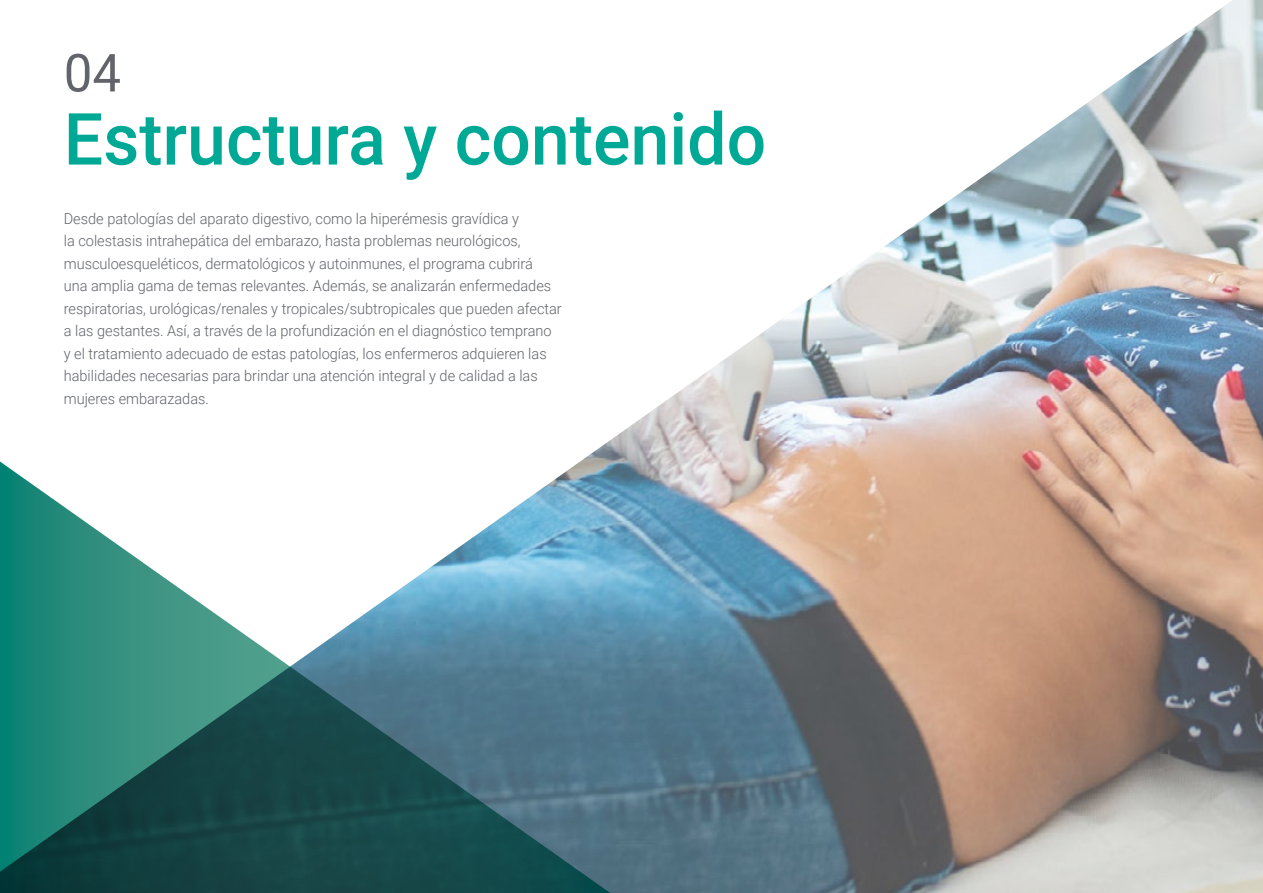
<style>
.page{position:relative;width:1263px;height:893px;background:#fff}
.page>*{position:absolute;margin:0;border:0;box-sizing:border-box;transform-origin:0 0}
.t1{font:500 72px "Roboto";color:#00a996}
.t2{font:52.5px "Roboto";color:#61646a}
.t3{font:300 15px/22.5px "Roboto";color:#61646a}
</style>
<div class="page">
<img style="left:602px;top:0;width:661px;height:893px">
<svg style="left:0;top:446px;width:640px;height:447px"></svg>
<h2 class="t2" style="left:64px;top:36px;width:59px">04</h2>
<h1 class="t1" style="left:64px;top:89px;width:704px">Estructura y contenido</h1>
<p class="t3" style="left:64px;top:207px;width:500px">Desde patologías del aparato digestivo, como la hiperémesis gravídica y<br>la colestasis intrahepática del embarazo, hasta problemas neurológicos, musculoesqueléticos, dermatológicos y autoinmunes, el programa cubrirá<br>una amplia gama de temas relevantes. Además, se analizarán enfermedades respiratorias, urológicas/renales y tropicales/subtropicales que pueden afectar a las gestantes. Así, a través de la profundización en el diagnóstico temprano y el tratamiento adecuado de estas patologías, los enfermeros adquieren las habilidades necesarias para brindar una atención integral y de calidad a las mujeres embarazadas.</p>
</div>
